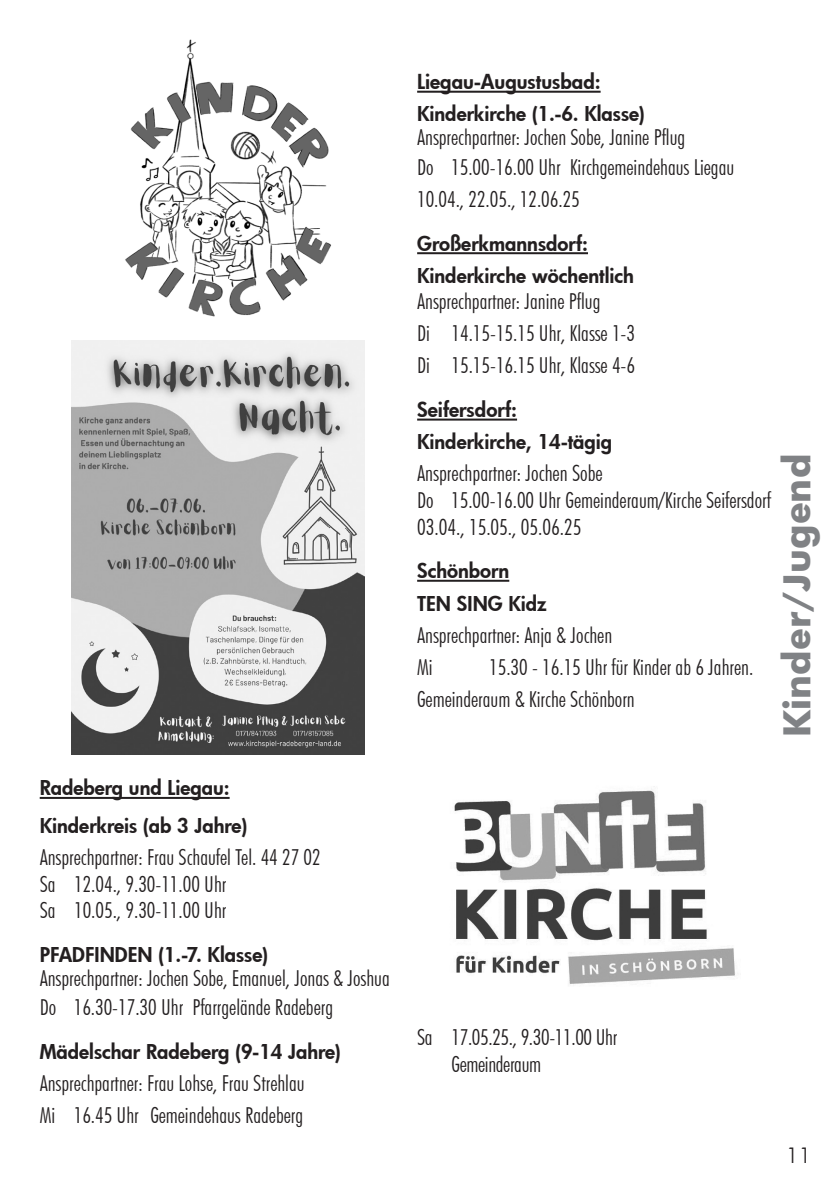
<style>
.page{position:relative;width:840px;height:1191px;background:#fff}
.page>*{position:absolute;margin:0;border:0;box-sizing:border-box;transform-origin:0 0}
.t1{font:700 36px "Futura";letter-spacing:.005em;color:#808285}
.t2{font:300 condensed 22.2px "Futura BT";color:#231f20}
.t3{font:300 condensed 22px/32px "Futura BT";color:#231f20}
.t4{font:300 22px "Futura BT";color:#231f20}
.t5{font:800 20.2px "Futura";color:#231f20}
.t6{font:800 20px/37.8px "Futura";color:#231f20}
</style>
<div class="page">
<img style="left:125px;top:40px;width:206px;height:277px">
<hr style="left:40px;top:797px;width:189px;height:2px;background:#231f20">
<img style="left:454px;top:786px;width:281px;height:198px">
<hr style="left:417px;top:91px;width:183px;height:2px;background:#231f20">
<hr style="left:417px;top:252px;width:170px;height:2px;background:#231f20">
<hr style="left:417px;top:418px;width:100px;height:2px;background:#231f20">
<hr style="left:417px;top:580px;width:92px;height:2px;background:#231f20">
<img style="left:71px;top:340px;width:293px;height:414px">
<p class="t6" style="left:40px;top:768px;width:209px">Radeberg und Liegau:<br>Kinderkreis (ab 3 Jahre)</p>
<p class="t3" style="left:40px;top:844px;width:282px;line-height:26.4px">Ansprechpartner: Frau Schaufel Tel. 44 27 02<br>Sa 12.04., 9.30-11.00 Uhr<br>Sa 10.05., 9.30-11.00 Uhr</p>
<p class="t6" style="left:40px;top:935px;width:229px">PFADFINDEN (1.-7. Klasse)</p>
<p class="t3" style="left:40px;top:963px;width:351px;line-height:29.6px">Ansprechpartner: Jochen Sobe, Emanuel, Jonas &amp; Joshua<br>Do 16.30-17.30 Uhr Pfarrgelände Radeberg</p>
<p class="t6" style="left:40px;top:1032px;width:302px">Mädelschar Radeberg (9-14 Jahre)</p>
<p class="t3" style="left:40px;top:1066px;width:266px">Ansprechpartner: Frau Lohse, Frau Strehlau<br>Mi 16.45 Uhr Gemeindehaus Radeberg</p>
<p class="t5" style="left:417px;top:68px;width:185px">Liegau-Augustusbad:</p>
<p class="t6" style="left:417px;top:95px;width:229px">Kinderkirche (1.-6. Klasse)</p>
<p class="t3" style="left:417px;top:123px;width:318px;line-height:29.6px">Ansprechpartner: Jochen Sobe, Janine Pflug<br>Do 15.00-16.00 Uhr Kirchgemeindehaus Liegau</p>
<p class="t3" style="left:417px;top:183px;width:164px">10.04., 22.05., 12.06.25</p>
<p class="t6" style="left:417px;top:227px;width:218px;line-height:32px">Großerkmannsdorf:<br>Kinderkirche wöchentlich</p>
<p class="t3" style="left:417px;top:285px;width:219px">Ansprechpartner: Janine Pflug<br>Di 14.15-15.15 Uhr, Klasse 1-3<br>Di 15.15-16.15 Uhr, Klasse 4-6</p>
<p class="t5" style="left:417px;top:396px;width:101px">Seifersdorf:</p>
<p class="t6" style="left:417px;top:422px;width:196px">Kinderkirche, 14-tägig</p>
<p class="t2" style="left:417px;top:460px;width:187px">Ansprechpartner: Jochen Sobe</p>
<p class="t3" style="left:417px;top:484px;width:355px">Do 15.00-16.00 Uhr Gemeinderaum/Kirche Seifersdorf</p>
<p class="t2" style="left:417px;top:513px;width:166px">03.04., 15.05., 05.06.25</p>
<p class="t6" style="left:417px;top:554px;width:131px;line-height:32.4px">Schönborn<br>TEN SING Kidz</p>
<p class="t3" style="left:417px;top:619px;width:196px">Ansprechpartner: Anja &amp; Jochen<br>Mi</p>
<p class="t3" style="left:417px;top:651px;width:337px;text-indent:72px">15.30 - 16.15 Uhr für Kinder ab 6 Jahren.<br>Gemeinderaum &amp; Kirche Schönborn</p>
<h1 class="t1" style="left:771px;top:737px;width:285px;rotate:-90deg">Kinder/Jugend</h1>
<p class="t3" style="left:451px;top:1024px;width:167px;line-height:26.4px;text-indent:-34px">Sa 17.05.25., 9.30-11.00 Uhr<br>Gemeinderaum</p>
<p class="t4" style="left:785px;top:1141px;width:27px">11</p>
</div>
